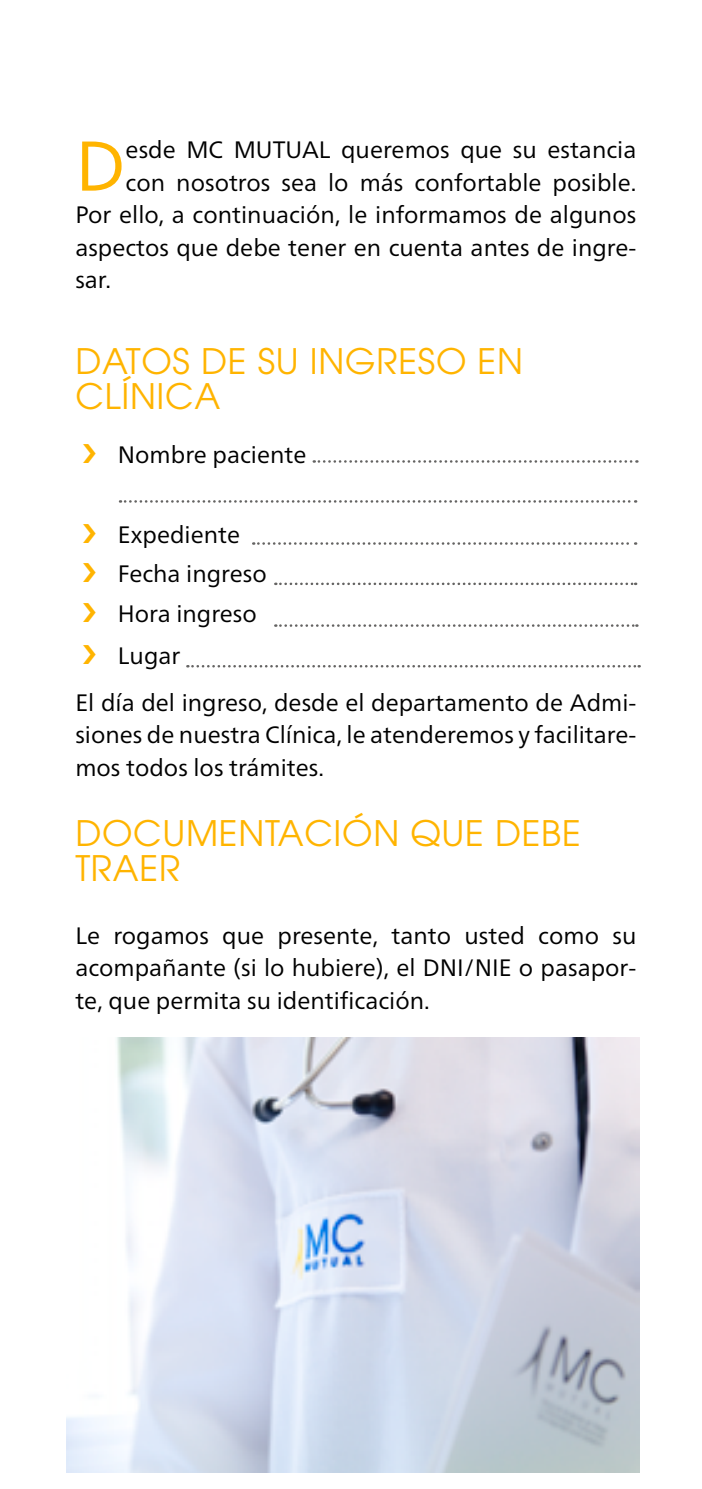
<style>
.page{position:relative;width:702px;height:1489px;background:#fff}
.page>*{position:absolute;margin:0;border:0;box-sizing:border-box;transform-origin:0 0}
.t1{font:70.25px "Frutiger Neue LT Pro";color:#ffb400}
.t2{font:35px "ITC Avant Garde Pro";letter-spacing:.02em;color:#ffb400}
.t3{font:23.75px/32.5px "Frutiger Neue LT Pro";color:#000}
</style>
<div class="page">
<img style="left:66px;top:1037px;width:574px;height:435px">
<svg style="left:314px;top:460px;width:323px;height:2px"></svg>
<svg style="left:120px;top:500px;width:516px;height:2px"></svg>
<svg style="left:253px;top:542px;width:383px;height:2px"></svg>
<svg style="left:275px;top:582px;width:361px;height:3px"></svg>
<svg style="left:275px;top:624px;width:362px;height:3px"></svg>
<svg style="left:187px;top:665px;width:452px;height:2px"></svg>
<h1 class="t1" style="left:75px;top:123px;width:52px">D</h1>
<p class="t3" style="left:126px;top:133px;width:512px">esde MC MUTUAL queremos que su estancia</p>
<p class="t3" style="left:126px;top:166px;width:512px">con nosotros sea lo más confortable posible.</p>
<p class="t3" style="left:75px;top:198px;width:562px">Por ello, a continuación, le informamos de algunos</p>
<p class="t3" style="left:75px;top:231px;width:562px">aspectos que debe tener en cuenta antes de ingre-</p>
<p class="t3" style="left:75px;top:263px;width:37px">sar.</p>
<h2 class="t2" style="left:75px;top:339px;width:50px">DATOS</h2>
<h2 class="t2" style="left:201px;top:339px;width:132px">DESUINGRESO</h2>
<h2 class="t2" style="left:477px;top:339px;width:22px">EN</h2>
<h2 class="t2" style="left:75px;top:374px;width:49px">CLÍNICA</h2>
<p class="t3" style="left:118px;top:438px;width:190px">Nombre paciente</p>
<p class="t3" style="left:118px;top:514px;width:150px;line-height:39.5px">Expediente<br>Fecha ingreso<br>Hora ingreso</p>
<p class="t3" style="left:75px;top:632px;width:562px;line-height:46.8px;text-indent:43px">Lugar<br>El día del ingreso, desde el departamento de Admi-</p>
<p class="t3" style="left:75px;top:718px;width:562px">siones de nuestra Clínica, le atenderemos y facilitare&shy;mos todos los trámites.</p>
<h2 class="t2" style="left:75px;top:811px;width:53px">DOCUMENTACIÓN</h2>
<h2 class="t2" style="left:410px;top:811px;width:106px">QUE DEBE</h2>
<h2 class="t2" style="left:75px;top:846px;width:22px">TRAER</h2>
<p class="t3" style="left:75px;top:918px;width:562px;text-align:justify">Le rogamos que presente, tanto usted como su acompañante (si lo hubiere), el DNI/NIE o pasapor&shy;te, que permita su identificación.</p>
</div>
